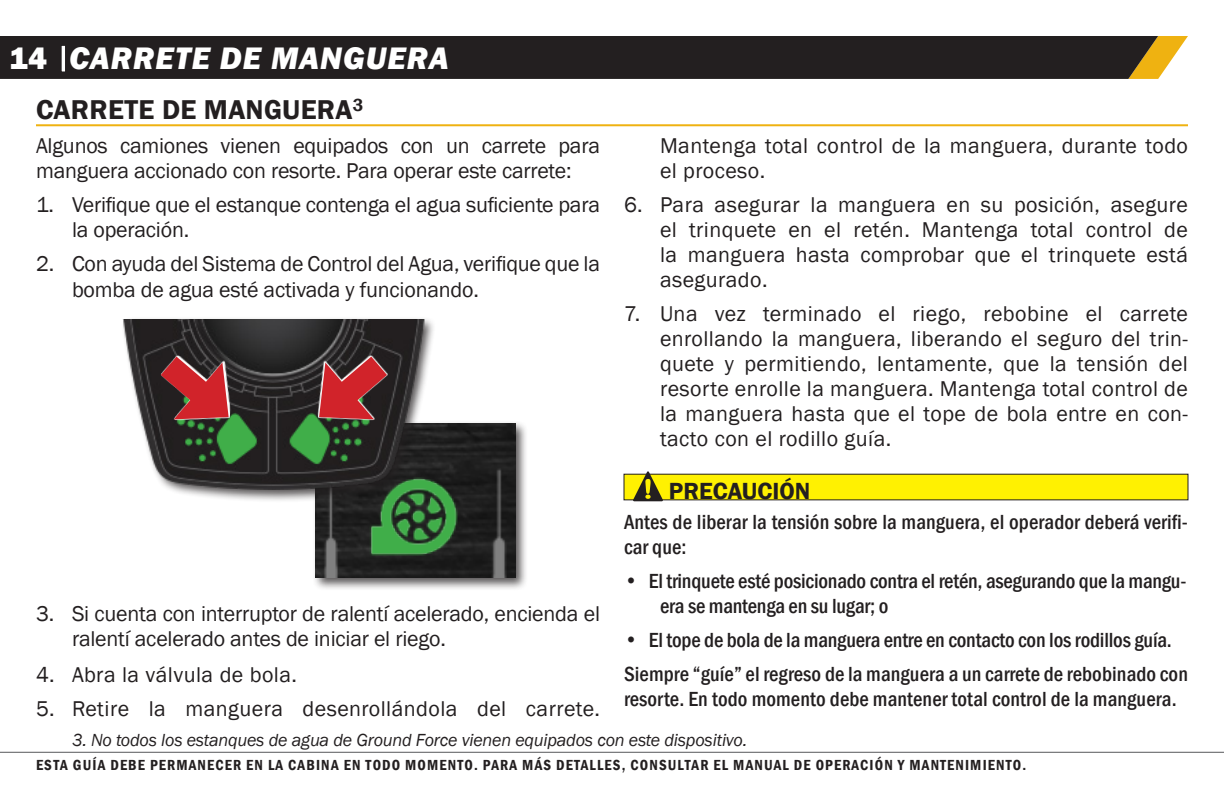
<style>
.page{position:relative;width:1224px;height:792px;background:#fff}
.page>*{position:absolute;margin:0;border:0;box-sizing:border-box;transform-origin:0 0}
.PAGE_HEAD{font:italic 800 32px "Franklin Gothic";letter-spacing:.03em;color:#fff}
.PARAGRAPH_HEAD{font:600 28px "Franklin Gothic";letter-spacing:.01em;color:#231f20}
.HED__CAUTION{font:600 24px "Franklin Gothic";color:#231f20}
.BODY_TEXT{font:22px/25px "Franklin Gothic";letter-spacing:-.01em;color:#231f20}
.BODY_TEXT-2{font:22px/25px "Franklin Gothic";letter-spacing:.02em;color:#231f20}
.WARNING_TEXT_1_5{font:500 condensed 21px/25px "Franklin Gothic";letter-spacing:.005em;color:#231f20}
.FOOTNOTE{font:italic 18px "Franklin Gothic";letter-spacing:-.01em;color:#231f20}
.t1{font:600 condensed 15px "Franklin Gothic";letter-spacing:.075em;color:#231f20}
.s1{font-style:normal}
</style>
<div class="page">
<hr style="left:36px;top:124px;width:1152px;height:2px;background:#efb211">
<div style="left:312px;top:420px;width:216px;height:171px;background:#231f20;opacity:.75"></div>
<img style="left:315px;top:423px;width:200px;height:155px">
<div style="left:121px;top:316px;width:316px;height:187px;background:#231f20;opacity:.75"></div>
<img style="left:121px;top:319px;width:312px;height:170px">
<svg style="left:304px;top:332px;width:109px;height:103px;background:#553230"></svg>
<svg style="left:135px;top:332px;width:109px;height:103px;background:#583633"></svg>
<div style="left:624px;top:474px;width:564px;height:26px;background:#fff101"></div>
<svg style="left:631px;top:471px;width:34px;height:31px"></svg>
<hr style="left:0;top:752px;width:1224px;height:1px;background:#57585a">
<svg style="left:1158px;top:36px;width:30px;height:43px"></svg>
<div style="left:0;top:36px;width:1158px;height:43px;background:#231f20"></div>
<p class="PAGE_HEAD" style="left:9px;top:38px;width:442px"><span class="s1">14 |</span> CARRETE DE MANGUERA</p>
<p class="PARAGRAPH_HEAD" style="left:36px;top:92px;width:329px">CARRETE DE MANGUERA<sup>3</sup></p>
<p class="BODY_TEXT" style="left:36px;top:133px;width:566px">Algunos camiones vienen equipados con un carrete para manguera accionado con resorte. Para operar este carrete:</p>
<p class="BODY_TEXT" style="left:72px;top:192px;width:530px;text-indent:-36px">1. Verifique que el estanque contenga el agua suficiente para la operación.</p>
<p class="BODY_TEXT" style="left:72px;top:250px;width:530px;line-height:26.4px;text-indent:-36px">2. Con ayuda del Sistema de Control del Agua, verifique que la bomba de agua esté activada y funcionando.</p>
<p class="BODY_TEXT-2" style="left:660px;top:133px;width:530px">Mantenga total control de la manguera, durante todo el proceso.</p>
<p class="BODY_TEXT" style="left:660px;top:192px;width:530px;text-align:justify;text-indent:-36px">6. Para asegurar la manguera en su posición, asegure el trinquete en el retén. Mantenga total control de la manguera hasta comprobar que el trinquete está asegurado.</p>
<p class="BODY_TEXT" style="left:660px;top:301px;width:530px;text-align:justify;text-indent:-36px">7. Una vez terminado el riego, rebobine el carrete enrollando la manguera, liberando el seguro del trin&shy;quete y permitiendo, lentamente, que la tensión del resorte enrolle la manguera. Mantenga total control de la manguera hasta que el tope de bola entre en con&shy;tacto con el rodillo guía.</p>
<p class="HED__CAUTION" style="left:669px;top:477px;width:143px">PRECAUCIÓN</p>
<p class="WARNING_TEXT_1_5" style="left:624px;top:510px;width:566px">Antes de liberar la tensión sobre la manguera, el operador deberá verifi&shy;car que:</p>
<p class="WARNING_TEXT_1_5" style="left:660px;top:569px;width:528px;text-indent:-36px">• El trinquete esté posicionado contra el retén, asegurando que la mangu&shy;era se mantenga en su lugar; o</p>
<p class="WARNING_TEXT_1_5" style="left:624px;top:628px;width:549px">• El tope de bola de la manguera entre en contacto con los rodillos guía.</p>
<p class="WARNING_TEXT_1_5" style="left:624px;top:662px;width:566px">Siempre “guíe” el regreso de la manguera a un carrete de rebobinado con resorte. En todo momento debe mantener total control de la manguera.</p>
<p class="FOOTNOTE" style="left:72px;top:729px;width:677px">3. No todos los estanques de agua de Ground Force vienen equipados con este dispositivo.</p>
<p class="BODY_TEXT" style="left:72px;top:601px;width:530px;text-indent:-36px">3. Si cuenta con interruptor de ralentí acelerado, encienda el ralentí acelerado antes de iniciar el riego.</p>
<p class="BODY_TEXT-2" style="left:36px;top:662px;width:262px">4. Abra la válvula de bola.</p>
<p class="BODY_TEXT-2" style="left:36px;top:696px;width:566px">5. Retire la manguera desenrollándola del carrete.</p>
<p class="t1" style="left:36px;top:755px;width:992px">ESTA GUÍA DEBE PERMANECER EN LA CABINA EN TODO MOMENTO. PARA MÁS DETALLES, CONSULTAR EL MANUAL DE OPERACIÓN Y MANTENIMIENTO.</p>
</div>
